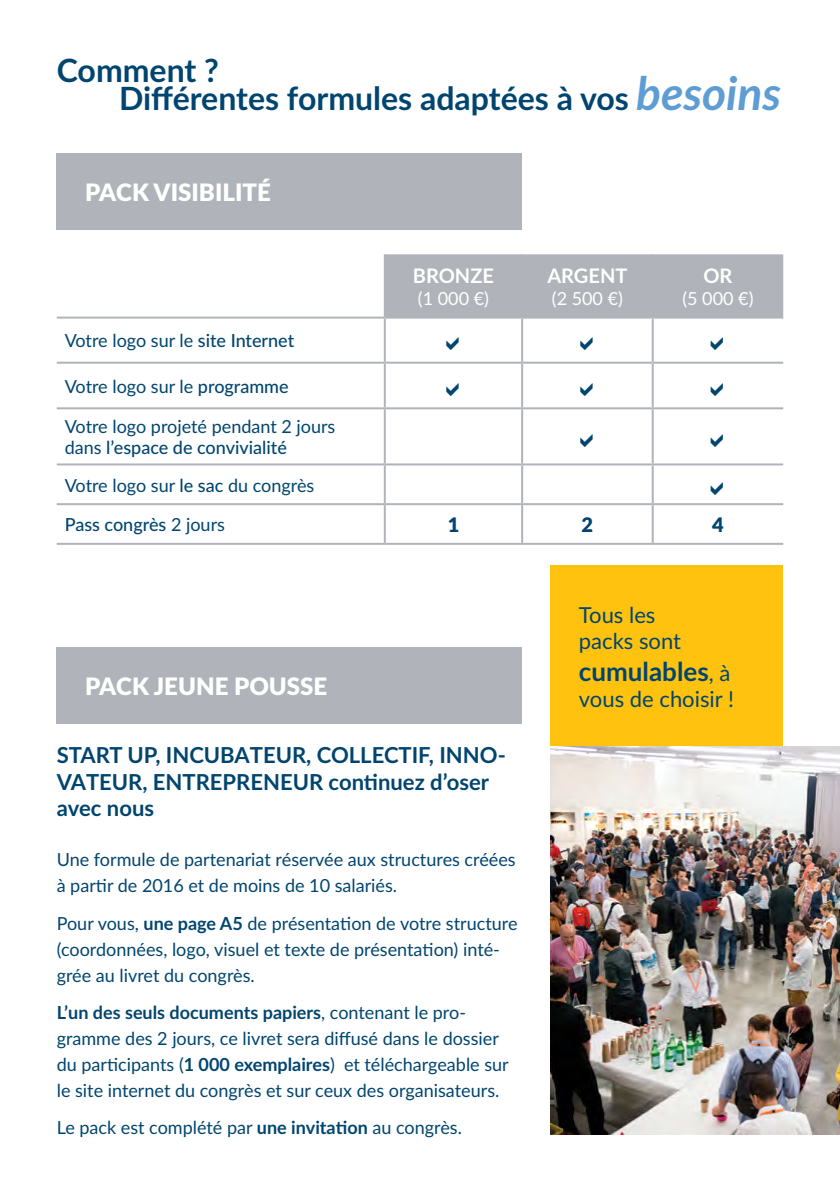
<style>
.page{position:relative;width:840px;height:1191px;background:#fff}
.page>*{position:absolute;margin:0;border:0;box-sizing:border-box;transform-origin:0 0}
.t1{font:700 32px/28px "Lato";color:#00456f}
.t2{font:700 26px "Lato";color:#00456f}
.t3{font:900 24px "Lato";color:#fff}
.t4{font:700 22px/26.4px "Lato";color:#00456f}
.t5{font:22px/26.4px "Lato";color:#00456f}
.t6{font:700 20px "Lato";color:#fff}
.t7{font:900 20px "Lato";color:#00456f}
.t8{font:18px/26px "Lato";color:#00456f}
.t9{font:18px "Lato";color:#fff}
.t10{font:500 18px "Lato";color:#00456f}
.s1{font-style:italic;font-size:46px;color:#5e9cd4}
.s2{font-weight:500}
.s3{font-weight:400}
.s4{font-weight:700}
.s5{font-weight:400;font-size:22px}
</style>
<div class="page">
<div style="left:57px;top:153px;width:465px;height:76px;background:#b0b3b9"></div>
<div style="left:57px;top:647px;width:465px;height:76px;background:#b0b3b9"></div>
<div style="left:385px;top:254px;width:397px;height:62px;background:#b0b3b9"></div>
<hr style="left:383px;top:254px;width:2px;height:62px;background:#b0b3b9">
<hr style="left:521px;top:254px;width:2px;height:62px;background:#b0b3b9">
<hr style="left:651px;top:254px;width:2px;height:62px;background:#b0b3b9">
<hr style="left:57px;top:316px;width:327px;height:2px;background:#b0b3b9">
<hr style="left:384px;top:316px;width:138px;height:2px;background:#b0b3b9">
<hr style="left:383px;top:318px;width:2px;height:44px;background:#b0b3b9">
<hr style="left:522px;top:316px;width:130px;height:2px;background:#b0b3b9">
<hr style="left:521px;top:318px;width:2px;height:44px;background:#b0b3b9">
<hr style="left:652px;top:316px;width:130px;height:2px;background:#b0b3b9">
<hr style="left:651px;top:318px;width:2px;height:44px;background:#b0b3b9">
<hr style="left:57px;top:362px;width:327px;height:2px;background:#b0b3b9">
<hr style="left:384px;top:362px;width:138px;height:2px;background:#b0b3b9">
<hr style="left:383px;top:364px;width:2px;height:43px;background:#b0b3b9">
<hr style="left:522px;top:362px;width:130px;height:2px;background:#b0b3b9">
<hr style="left:521px;top:364px;width:2px;height:43px;background:#b0b3b9">
<hr style="left:652px;top:362px;width:130px;height:2px;background:#b0b3b9">
<hr style="left:651px;top:364px;width:2px;height:43px;background:#b0b3b9">
<hr style="left:57px;top:407px;width:327px;height:2px;background:#b0b3b9">
<hr style="left:384px;top:407px;width:138px;height:2px;background:#b0b3b9">
<hr style="left:383px;top:409px;width:2px;height:54px;background:#b0b3b9">
<hr style="left:522px;top:407px;width:130px;height:2px;background:#b0b3b9">
<hr style="left:521px;top:409px;width:2px;height:54px;background:#b0b3b9">
<hr style="left:652px;top:407px;width:130px;height:2px;background:#b0b3b9">
<hr style="left:651px;top:409px;width:2px;height:54px;background:#b0b3b9">
<hr style="left:57px;top:463px;width:327px;height:2px;background:#b0b3b9">
<hr style="left:384px;top:463px;width:138px;height:2px;background:#b0b3b9">
<hr style="left:383px;top:465px;width:2px;height:38px;background:#b0b3b9">
<hr style="left:522px;top:463px;width:130px;height:2px;background:#b0b3b9">
<hr style="left:521px;top:465px;width:2px;height:38px;background:#b0b3b9">
<hr style="left:652px;top:463px;width:130px;height:2px;background:#b0b3b9">
<hr style="left:651px;top:465px;width:2px;height:38px;background:#b0b3b9">
<hr style="left:57px;top:503px;width:327px;height:2px;background:#b0b3b9">
<hr style="left:384px;top:503px;width:138px;height:2px;background:#b0b3b9">
<hr style="left:383px;top:505px;width:2px;height:38px;background:#b0b3b9">
<hr style="left:522px;top:503px;width:130px;height:2px;background:#b0b3b9">
<hr style="left:521px;top:505px;width:2px;height:38px;background:#b0b3b9">
<hr style="left:652px;top:503px;width:130px;height:2px;background:#b0b3b9">
<hr style="left:651px;top:505px;width:2px;height:38px;background:#b0b3b9">
<hr style="left:57px;top:543px;width:327px;height:2px;background:#b0b3b9">
<hr style="left:384px;top:543px;width:138px;height:2px;background:#b0b3b9">
<hr style="left:522px;top:543px;width:130px;height:2px;background:#b0b3b9">
<hr style="left:652px;top:543px;width:130px;height:2px;background:#b0b3b9">
<div style="left:550px;top:565px;width:232px;height:181px;background:#ffc20e"></div>
<img style="left:550px;top:746px;width:289px;height:388px">
<h1 class="t1" style="left:119px;top:55px;width:663px;text-indent:-62px">Comment ?<br>Différentes formules adaptées à vos <span class="s1">besoins</span></h1>
<h3 class="t3" style="left:85px;top:174px;width:187px">PACK VISIBILITÉ</h3>
<p class="t6" style="left:412px;top:261px;width:82px">BRONZE</p>
<p class="t9" style="left:417px;top:285px;width:73px">(1 000 €)</p>
<p class="t6" style="left:547px;top:261px;width:81px">ARGENT</p>
<p class="t9" style="left:551px;top:285px;width:73px">(2 500 €)</p>
<p class="t6" style="left:703px;top:261px;width:31px">OR</p>
<p class="t9" style="left:682px;top:285px;width:73px">(5 000 €)</p>
<p class="t8" style="left:65px;top:327px;width:231px">Votre logo sur le <span class="s2">site Internet</span></p>
<p class="t8" style="left:65px;top:372px;width:225px">Votre logo sur le <span class="s2">programme</span></p>
<p class="t8" style="left:65px;top:415px;width:272px;line-height:21.6px">Votre logo projeté pendant 2 jours dans <span class="s2">l’espace de convivialité</span></p>
<p class="t8" style="left:65px;top:471px;width:251px">Votre logo sur <span class="s2">le sac</span> du congrès</p>
<p class="t10" style="left:65px;top:512px;width:162px">Pass congrès <span class="s3">2 jours</span></p>
<p class="t7" style="left:447px;top:510px;width:13px">1</p>
<p class="t7" style="left:581px;top:510px;width:13px">2</p>
<p class="t7" style="left:711px;top:510px;width:13px">4</p>
<h3 class="t3" style="left:85px;top:668px;width:243px">PACK JEU NE POUSSE</h3>
<p class="t4" style="left:57px;top:741px;width:450px">START UP, INCUBATEUR, COLLECTIF, INNO-<br>VATEUR, ENTREPRENEUR continuez d’oser avec nous</p>
<p class="t8" style="left:57px;top:846px;width:460px">Une formule de partenariat réservée aux structures créées à partir de 2016 et de moins de 10 salariés.</p>
<p class="t8" style="left:57px;top:909px;width:462px">Pour vous, <span class="s4">une page A5</span> de présentation de votre structure (coordonnées, logo, visuel et texte de présentation) inté&shy;grée au livret du congrès.</p>
<p class="t8" style="left:57px;top:998px;width:453px"><span class="s4">L’un des seuls documents papiers</span>, contenant le pro&shy;gramme des 2 jours, ce livret sera diffusé dans le dossier du participants (<span class="s4">1 000 exemplaires</span>) et téléchargeable sur le site internet du congrès et sur ceux des organisateurs.</p>
<p class="t8" style="left:57px;top:1113px;width:406px">Le pack est complété par <span class="s4">une invitation</span> au congrès.</p>
<p class="t5" style="left:578px;top:601px;width:104px">Tous les packs sont</p>
<h2 class="t2" style="left:578px;top:652px;width:153px">cumulables<span class="s5">, à</span></h2>
<p class="t5" style="left:578px;top:685px;width:156px">vous de choisir !</p>
</div>
